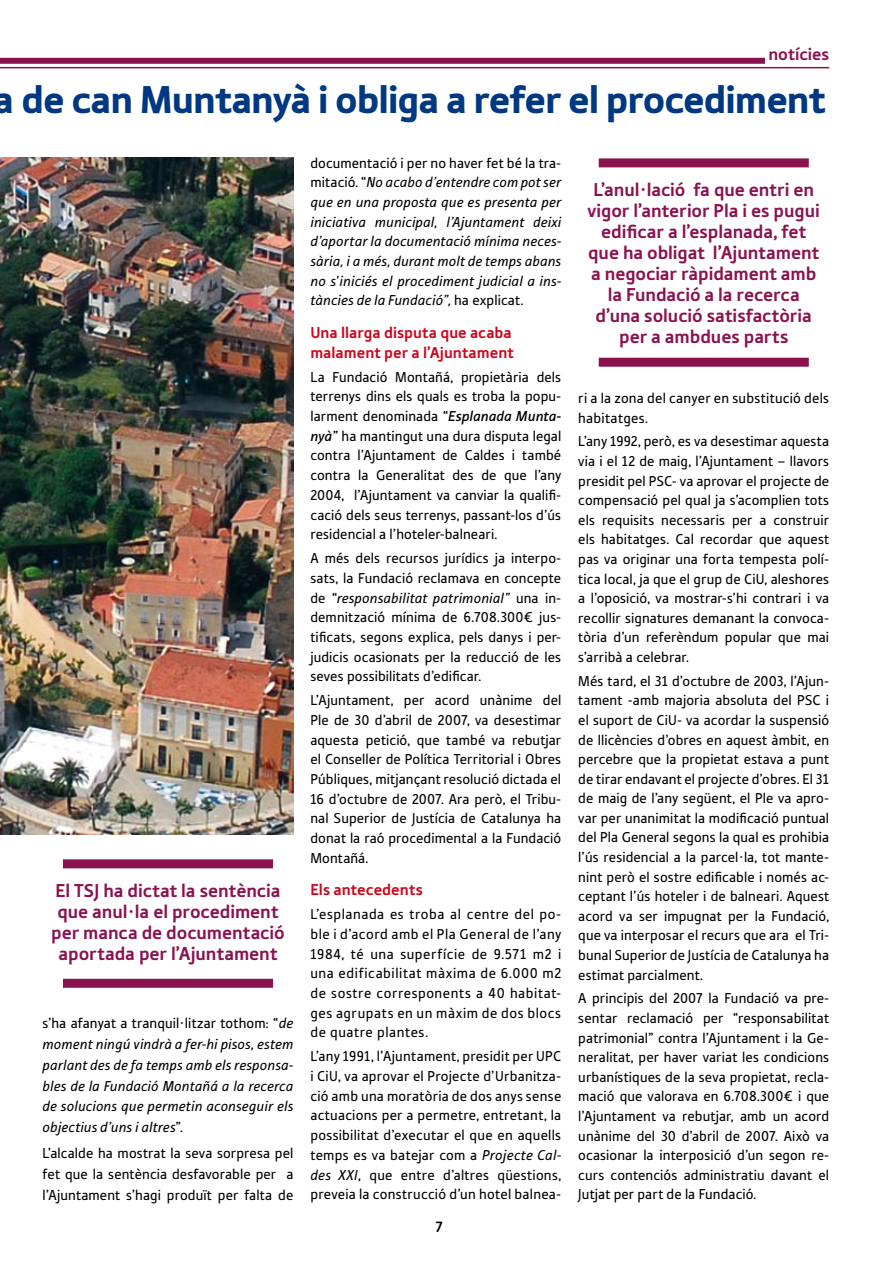
<style>
.page{position:relative;width:893px;height:1263px;background:#fff}
.page>*{position:absolute;margin:0;border:0;box-sizing:border-box;transform-origin:0 0}
.t1{font:900 40.65px "Tabula ITC Std";letter-spacing:-.025em;color:#003882}
.t2{font:700 19.5px/21px "Tabula ITC Std";letter-spacing:-.005em;color:#8a124f;text-align:center}
.t3{font:700 18px "Tabula ITC Std";color:#8a124f}
.t4{font:700 16.5px/19.6px "Tabula ITC Std";letter-spacing:.005em;color:#cd071e}
.t5{font:15px/19.6px "Tabula ITC Std";letter-spacing:.01em;color:#000;text-align:justify}
.t6{font:italic 15px/19.6px "Tabula ITC Std";letter-spacing:.005em;color:#000;text-align:justify}
.t7{font:700 15px "Scala Sans";color:#000}
.s1{font-style:normal}
.s2{font-weight:500;font-style:italic}
.s3{font-style:italic}
</style>
<div class="page">
<hr style="left:0;top:67px;width:829px;height:1px;background:#8a124f">
<div style="left:0;top:58px;width:829px;height:6px;background:#8a124f"></div>
<div style="left:765px;top:44px;width:64px;height:22px;background:#fff"></div>
<div style="left:63px;top:859px;width:210px;height:9px;background:#8a124f"></div>
<div style="left:63px;top:979px;width:210px;height:9px;background:#8a124f"></div>
<div style="left:599px;top:158px;width:210px;height:9px;background:#8a124f"></div>
<div style="left:599px;top:358px;width:210px;height:9px;background:#8a124f"></div>
<img style="left:0;top:157px;width:293px;height:677px">
<p class="t3" style="left:768px;top:44px;width:62px">notícies</p>
<h1 class="t1" style="left:-6px;top:75px;width:833px">a de can Muntanyà i obliga a refer el procediment</h1>
<h2 class="t2" style="left:51px;top:880px;width:235px">El TSJ ha dictat la sentència que anul·la el procediment per manca de documentació aportada per l’Ajuntament</h2>
<p class="t6" style="left:43px;top:1012px;width:252px;line-height:21px"><span class="s1">s’ha afanyat a tranquil·litzar tothom: “</span>de moment ningú vindrà a fer-hi pisos, estem parlant des de fa temps amb els responsa&shy;bles de la Fundació Montañá a la recerca de solucions que permetin aconseguir els objectius d’uns i altres<span class="s1">”.</span></p>
<p class="t5" style="left:43px;top:1142px;width:252px;line-height:21px">L’alcalde ha mostrat la seva sorpresa pel fet que la sentència desfavorable per a l’Ajuntament s’hagi produït per falta de</p>
<p class="t6" style="left:310px;top:153px;width:252px"><span class="s1">documentació i per no haver fet bé la tra&shy;mitació. “</span>No acabo d’entendre com pot ser que en una proposta que es presenta per iniciativa municipal, l’Ajuntament deixi d’aportar la documentació mínima neces&shy;sària, i a més, durant molt de temps abans no s’iniciés el procediment judicial a ins&shy;tàncies de la Fundació”, <span class="s1">ha explicat.</span></p>
<p class="t4" style="left:310px;top:323px;width:205px">Una llarga disputa que acaba malament per a l’Ajuntament</p>
<p class="t5" style="left:310px;top:367px;width:252px">La Fundació Montañá, propietària dels terrenys dins els quals es troba la popu&shy;larment denominada “<span class="s2">Esplanada Munta&shy;nyà</span>” ha mantingut una dura disputa legal contra l’Ajuntament de Caldes i també contra la Generalitat des de que l’any 2004, l’Ajuntament va canviar la qualifi&shy;cació dels seus terrenys, passant-los d’ús residencial a l’hoteler-balneari.</p>
<p class="t5" style="left:310px;top:548px;width:252px">A més dels recursos jurídics ja interpo&shy;sats, la Fundació reclamava en concepte de “<span class="s3">responsabilitat patrimonial”</span> una in&shy;demnització mínima de 6.708.300€ jus&shy;tificats, segons explica, pels danys i per&shy;judicis ocasionats per la reducció de les seves possibilitats d’edificar.</p>
<p class="t5" style="left:310px;top:690px;width:252px">L’Ajuntament, per acord unànime del Ple de 30 d’abril de 2007, va desestimar aquesta petició, que també va rebutjar el Conseller de Política Territorial i Obres Públiques, mitjançant resolució dictada el 16 d’octubre de 2007. Ara però, el Tribu&shy;nal Superior de Justícia de Catalunya ha donat la raó procedimental a la Fundació Montañá.</p>
<p class="t4" style="left:310px;top:880px;width:114px">Els antecedents</p>
<p class="t5" style="left:310px;top:904px;width:252px">L’esplanada es troba al centre del po&shy;ble i d’acord amb el Pla General de l’any 1984, té una superfície de 9.571 m2 i una edificabilitat màxima de 6.000 m2 de sostre corresponents a 40 habitat&shy;ges agrupats en un màxim de dos blocs de quatre plantes.</p>
<p class="t5" style="left:310px;top:1046px;width:252px">L’any 1991, l’Ajuntament, presidit per UPC i CiU, va aprovar el Projecte d’Urbanitza&shy;ció amb una moratòria de dos anys sense actuacions per a permetre, entretant, la possibilitat d’executar el que en aquells temps es va batejar com a <span class="s3">Projecte Cal&shy;des XXI</span>, que entre d’altres qüestions, preveia la construcció d’un hotel balnea-</p>
<p class="t7" style="left:436px;top:1216px;width:8px">7</p>
<h2 class="t2" style="left:588px;top:179px;width:234px">L’anul·lació fa que entri en vigor l’anterior Pla i es pugui edificar a l’esplanada, fet que ha obligat l’Ajuntament a negociar ràpidament amb la Fundació a la recerca d’una solució satisfactòria per a ambdues parts</h2>
<p class="t5" style="left:578px;top:388px;width:252px">ri a la zona del canyer en substitució dels habitatges.</p>
<p class="t5" style="left:578px;top:431px;width:252px">L’any 1992, però, es va desestimar aquesta via i el 12 de maig, l’Ajuntament – llavors presidit pel PSC- va aprovar el projecte de compensació pel qual ja s’acomplien tots els requisits necessaris per a construir els habitatges. Cal recordar que aquest pas va originar una forta tempesta polí&shy;tica local, ja que el grup de CiU, aleshores a l’oposició, va mostrar-s’hi contrari i va recollir signatures demanant la convoca&shy;tòria d’un referèndum popular que mai s’arribà a celebrar.</p>
<p class="t5" style="left:578px;top:671px;width:252px">Més tard, el 31 d’octubre de 2003, l’Ajun&shy;tament -amb majoria absoluta del PSC i el suport de CiU- va acordar la suspensió de llicències d’obres en aquest àmbit, en percebre que la propietat estava a punt de tirar endavant el projecte d’obres. El 31 de maig de l’any següent, el Ple va apro&shy;var per unanimitat la modificació puntual del Pla General segons la qual es prohibia l’ús residencial a la parcel·la, tot mante&shy;nint però el sostre edificable i només ac&shy;ceptant l’ús hoteler i de balneari. Aquest acord va ser impugnat per la Fundació, que va interposar el recurs que ara el Tri&shy;bunal Superior de Justícia de Catalunya ha estimat parcialment.</p>
<p class="t5" style="left:578px;top:988px;width:252px">A principis del 2007 la Fundació va pre&shy;sentar reclamació per “responsabilitat patrimonial” contra l’Ajuntament i la Ge&shy;neralitat, per haver variat les condicions urbanístiques de la seva propietat, recla&shy;mació que valorava en 6.708.300€ i que l’Ajuntament va rebutjar, amb un acord unànime del 30 d’abril de 2007. Això va ocasionar la interposició d’un segon re&shy;curs contenciós administratiu davant el Jutjat per part de la Fundació.</p>
</div>
